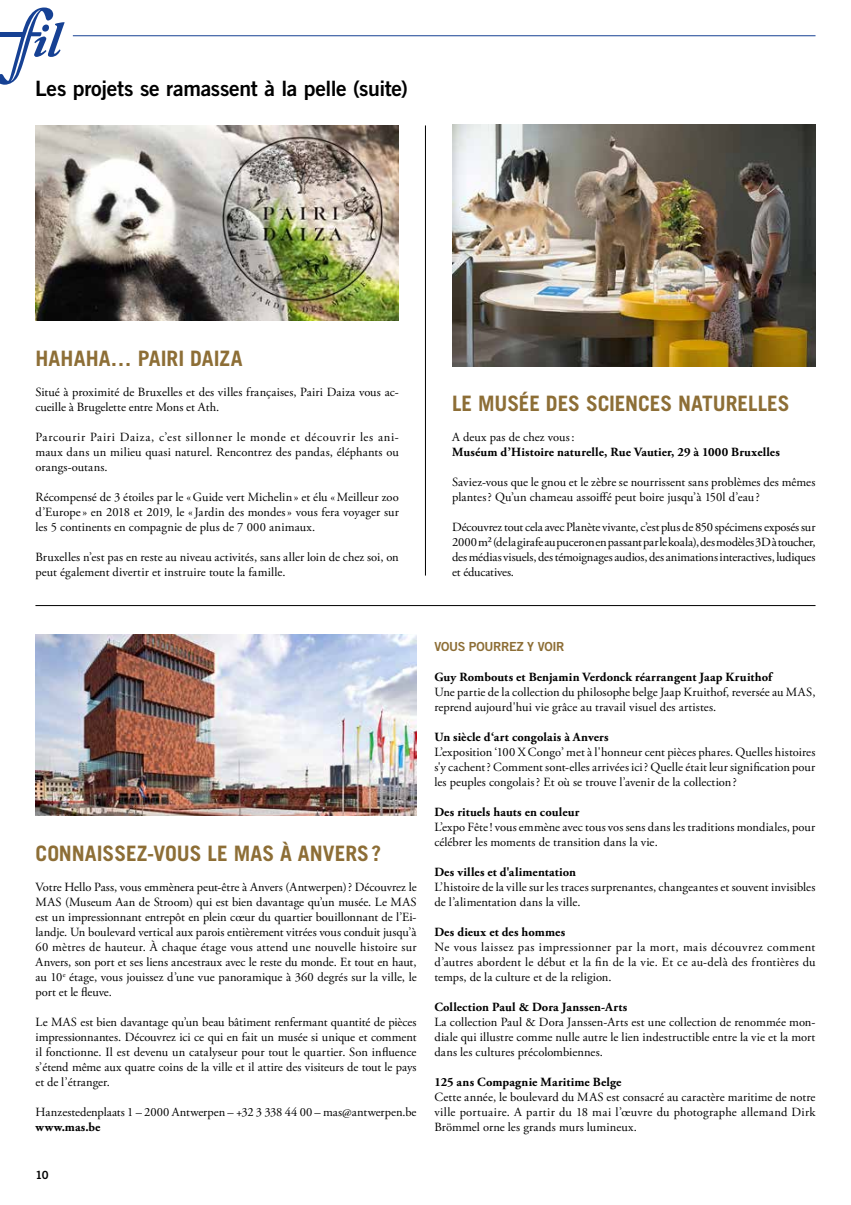
<style>
.page{position:relative;width:851px;height:1205px;background:#fff}
.page>*{position:absolute;margin:0;border:0;box-sizing:border-box;transform-origin:0 0}
.t1{font:700 21.25px "Trade Gothic LT Std";color:#8d6e36}
.t2{font:21.12px "Trade Gothic LT Std Bd 2";letter-spacing:-.015em;color:#000}
.t3{font:12.5px/15px "Adobe Garamond Pro";letter-spacing:.005em;color:#000;text-align:justify}
.t4{font:700 12.5px "Adobe Garamond Pro";letter-spacing:.01em;color:#000}
.t5{font:12.5px "Trade Gothic LT Std Bd 2";letter-spacing:-.025em;color:#8d6e36}
.t6{font:11.25px "Trade Gothic LT Std Bd 2";color:#000}
</style>
<div class="page">
<svg style="left:0;top:8px;width:65px;height:77px"></svg>
<hr style="left:73px;top:35px;width:742px;height:1px;background:#164194">
<img style="left:35px;top:125px;width:364px;height:195px">
<img style="left:452px;top:125px;width:363px;height:241px">
<hr style="left:425px;top:125px;width:1px;height:450px;background:#000">
<hr style="left:35px;top:605px;width:780px;height:1px;background:#000">
<img style="left:35px;top:635px;width:381px;height:180px">
<h2 class="t2" style="left:35px;top:75px;width:374px">Les projets se ramassent à la pelle (suite)</h2>
<h1 class="t1" style="left:35px;top:345px;width:209px">HAHAHA… PAIRI DAIZA</h1>
<p class="t3" style="left:35px;top:384px;width:365px">Situé à proximité de Bruxelles et des villes françaises, Pairi Daiza vous ac&shy;cueille à Brugelette entre Mons et Ath.</p>
<p class="t3" style="left:35px;top:429px;width:365px">Parcourir Pairi Daiza, c’est sillonner le monde et découvrir les ani&shy;maux dans un milieu quasi naturel. Rencontrez des pandas, éléphants ou orangs-outans.</p>
<p class="t3" style="left:35px;top:489px;width:365px">Récompensé de 3 étoiles par le «Guide vert Michelin» et élu «Meilleur zoo d’Europe» en 2018 et 2019, le «Jardin des mondes» vous fera voyager sur les 5 continents en compagnie de plus de 7 000 animaux.</p>
<p class="t3" style="left:35px;top:549px;width:365px">Bruxelles n’est pas en reste au niveau activités, sans aller loin de chez soi, on peut également divertir et instruire toute la famille.</p>
<h1 class="t1" style="left:452px;top:390px;width:339px">LE MUSÉE DES SCIENCES NATURELLES</h1>
<p class="t3" style="left:452px;top:429px;width:124px">A deux pas de chez vous:</p>
<p class="t4" style="left:452px;top:444px;width:329px">Muséum d’Histoire naturelle, Rue Vautier, 29 à 1000 Bruxelles</p>
<p class="t3" style="left:452px;top:474px;width:365px">Saviez-vous que le gnou et le zèbre se nourrissent sans problèmes des mêmes plantes? Qu’un chameau assoiffé peut boire jusqu’à 150l d’eau?</p>
<p class="t3" style="left:452px;top:519px;width:365px">Découvrez tout cela avec Planète vivante, c’est plus de 850 spécimens exposés sur 2000 m² (de la girafe au puceron en passant par le koala), des modèles 3D à toucher, des médias visuels, des témoignages audios, des animations interactives, ludiques et éducatives.</p>
<h1 class="t1" style="left:36px;top:840px;width:347px">CONNAISSEZ-VOUS LE MAS À ANVERS?</h1>
<p class="t3" style="left:36px;top:879px;width:382px">Votre Hello Pass, vous emmènera peut-être à Anvers (Antwerpen)? Découvrez le MAS (Museum Aan de Stroom) qui est bien davantage qu’un musée. Le MAS est un impressionnant entrepôt en plein cœur du quartier bouillonnant de l’Ei&shy;landje. Un boulevard vertical aux parois entièrement vitrées vous conduit jusqu’à 60 mètres de hauteur. À chaque étage vous attend une nouvelle histoire sur Anvers, son port et ses liens ancestraux avec le reste du monde. Et tout en haut, au 10<sup>e</sup> étage, vous jouissez d’une vue panoramique à 360 degrés sur la ville, le port et le fleuve.</p>
<p class="t3" style="left:36px;top:1014px;width:382px">Le MAS est bien davantage qu’un beau bâtiment renfermant quantité de pièces impressionnantes. Découvrez ici ce qui en fait un musée si unique et comment il fonctionne. Il est devenu un catalyseur pour tout le quartier. Son influence s’étend même aux quatre coins de la ville et il attire des visiteurs de tout le pays et de l’étranger.</p>
<p class="t3" style="left:36px;top:1104px;width:382px">Hanzestedenplaats 1 – 2000 Antwerpen – +32 3 338 44 00 – mas@antwerpen.be</p>
<p class="t4" style="left:36px;top:1119px;width:66px">www.mas.be</p>
<p class="t6" style="left:35px;top:1168px;width:15px">10</p>
<p class="t5" style="left:434px;top:638px;width:132px">VOUS POURREZ Y VOIR</p>
<p class="t4" style="left:434px;top:669px;width:339px">Guy Rombouts et Benjamin Verdonck réarrangent Jaap Kruithof</p>
<p class="t3" style="left:434px;top:684px;width:382px">Une partie de la collection du philosophe belge Jaap Kruithof, reversée au MAS, reprend aujourd'hui vie grâce au travail visuel des artistes.</p>
<p class="t4" style="left:434px;top:729px;width:176px">Un siècle d‘art congolais à Anvers</p>
<p class="t3" style="left:434px;top:744px;width:382px">L’exposition ‘100 X Congo’ met à l'honneur cent pièces phares. Quelles histoires s'y cachent? Comment sont-elles arrivées ici? Quelle était leur signification pour les peuples congolais? Et où se trouve l’avenir de la collection?</p>
<p class="t4" style="left:434px;top:804px;width:147px">Des rituels hauts en couleur</p>
<p class="t3" style="left:434px;top:819px;width:382px">L’expo Fête! vous emmène avec tous vos sens dans les traditions mondiales, pour célébrer les moments de transition dans la vie.</p>
<p class="t4" style="left:434px;top:864px;width:143px">Des villes et d'alimentation</p>
<p class="t3" style="left:434px;top:879px;width:382px">L’histoire de la ville sur les traces surprenantes, changeantes et souvent invisibles de l’alimentation dans la ville.</p>
<p class="t4" style="left:434px;top:924px;width:132px">Des dieux et des hommes</p>
<p class="t3" style="left:434px;top:939px;width:382px">Ne vous laissez pas impressionner par la mort, mais découvrez comment d’autres abordent le début et la fin de la vie. Et ce au-delà des frontières du temps, de la culture et de la religion.</p>
<p class="t4" style="left:434px;top:999px;width:194px">Collection Paul &amp; Dora Janssen-Arts</p>
<p class="t3" style="left:434px;top:1014px;width:382px">La collection Paul &amp; Dora Janssen-Arts est une collection de renommée mon&shy;diale qui illustre comme nulle autre le lien indestructible entre la vie et la mort dans les cultures précolombiennes.</p>
<p class="t4" style="left:434px;top:1074px;width:189px">125 ans Compagnie Maritime Belge</p>
<p class="t3" style="left:434px;top:1089px;width:382px">Cette année, le boulevard du MAS est consacré au caractère maritime de notre ville portuaire. A partir du 18 mai l’œuvre du photographe allemand Dirk Brömmel orne les grands murs lumineux.</p>
</div>
